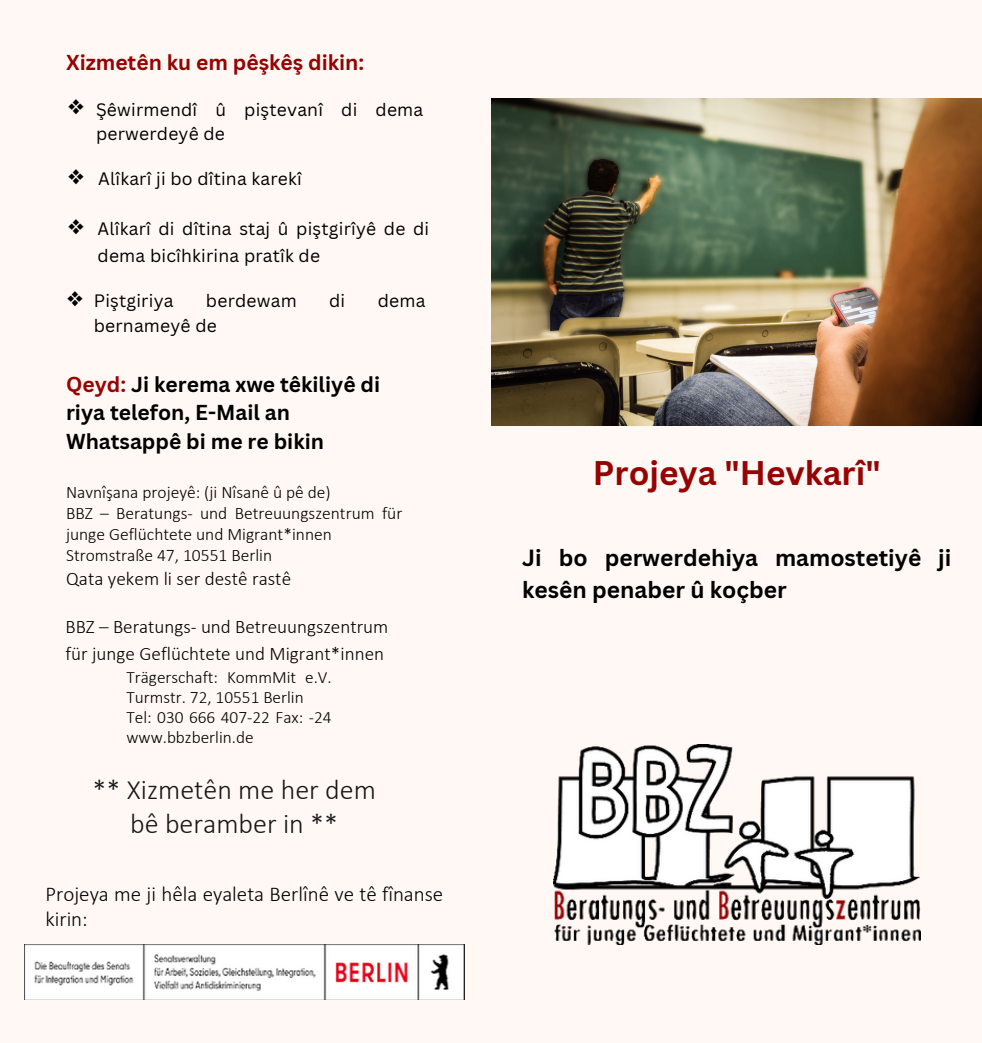
<style>
.page{position:relative;width:982px;height:1043px;background:#fff}
.page>*{position:absolute;margin:0;border:0;box-sizing:border-box;transform-origin:0 0}
.t1{font:700 33.25px "Canva Sans";color:#950302}
.t2{font:300 28px/34.1px "Calibri";color:#171717;text-align:center}
.t3{font:700 22.75px/31.5px "Canva Sans";color:#000}
.t4{font:700 21px/28.9px "Canva Sans";color:#000}
.t5{font:300 21px/24.5px "Calibri";color:#000}
.t6{font:700 21px "Canva Sans";color:#950302}
.t7{font:21px "Free Serif";color:#000}
.t8{font:300 19.25px "Calibri";letter-spacing:.005em;color:#000}
.t9{font:300 19.07px "Calibri";color:#000}
.t10{font:17.5px/24.5px "Canva Sans";letter-spacing:.01em;color:#000}
.t11{font:300 17.5px/21px "Calibri";color:#000}
.t12{font:300 17.32px/20.1px "Calibri";color:#000}
.s1{color:#950302}
</style>
<div class="page">
<div style="left:0;top:0;width:982px;height:1042px;background:#fff8f4"></div>
<img style="left:491px;top:98px;width:491px;height:327px">
<img style="left:553px;top:744px;width:367px;height:200px">
<img style="left:25px;top:944px;width:439px;height:55px">
<p class="t6" style="left:66px;top:47px;width:299px">Xizmetên ku em pêşkêş dikin:</p>
<p class="t10" style="left:96px;top:97px;width:329px">Şêwirmendî û piştevanî di dema perwerdeyê de</p>
<p class="t7" style="left:68px;top:95px;width:18px">❖</p>
<p class="t7" style="left:68px;top:165px;width:18px">❖</p>
<h1 class="t7" style="left:68px;top:215px;width:18px">❖</h1>
<h3 class="t7" style="left:67px;top:287px;width:18px">❖</h3>
<p class="t10" style="left:98px;top:166px;width:205px">Alîkarî ji bo dîtina karekî</p>
<p class="t10" style="left:98px;top:215px;width:333px;line-height:26.2px">Alîkarî di dîtina staj û piştgirîyê de di dema bicîhkirina pratîk de</p>
<p class="t10" style="left:94px;top:288px;width:81px">Piştgiriya</p>
<p class="t10" style="left:206px;top:288px;width:92px">berdewam</p>
<p class="t10" style="left:329px;top:288px;width:18px">di</p>
<p class="t10" style="left:378px;top:288px;width:49px">dema</p>
<p class="t10" style="left:94px;top:312px;width:125px">bernameyê de</p>
<p class="t4" style="left:66px;top:369px;width:316px"><span class="s1">Qeyd:</span> Ji kerema xwe têkiliyê di riya telefon, E-Mail an<br>Whatsappê bi me re bikin</p>
<p class="t11" style="left:66px;top:483px;width:266px">Navnîşana projeyê: (ji Nîsanê û pê de)</p>
<p class="t11" style="left:66px;top:504px;width:338px">BBZ – Beratungs- und Betreuungszentrum für junge Geflüchtete und Migrant*innen</p>
<h2 class="t11" style="left:66px;top:546px;width:208px">Stromstraße 47, 10551 Berlin</h2>
<h4 class="t8" style="left:66px;top:570px;width:227px">Qata yekem li ser destê rastê</h4>
<p class="t9" style="left:65px;top:618px;width:324px">BBZ – Beratungs- und Betreuungszentrum</p>
<h3 class="t9" style="left:65px;top:646px;width:320px">für junge Geflüchtete und Migrant*innen</h3>
<p class="t12" style="left:126px;top:668px;width:207px">Trägerschaft: KommMit e.V.<br>Turmstr. 72, 10551 Berlin</p>
<p class="t12" style="left:126px;top:708px;width:207px">Tel: 030 666 407-22 Fax: -24 www.bbzberlin.de</p>
<p class="t2" style="left:93px;top:774px;width:285px">** Xizmetên me her dem bê beramber in **</p>
<p class="t5" style="left:46px;top:883px;width:399px">Projeya me ji hêla eyaleta Berlînê ve tê fînanse kirin:</p>
<p class="t1" style="left:593px;top:449px;width:289px">Projeya "Hevkarî"</p>
<p class="t3" style="left:522px;top:541px;width:431px">Ji bo perwerdehiya mamostetiyê ji kesên penaber û koçber</p>
</div>
